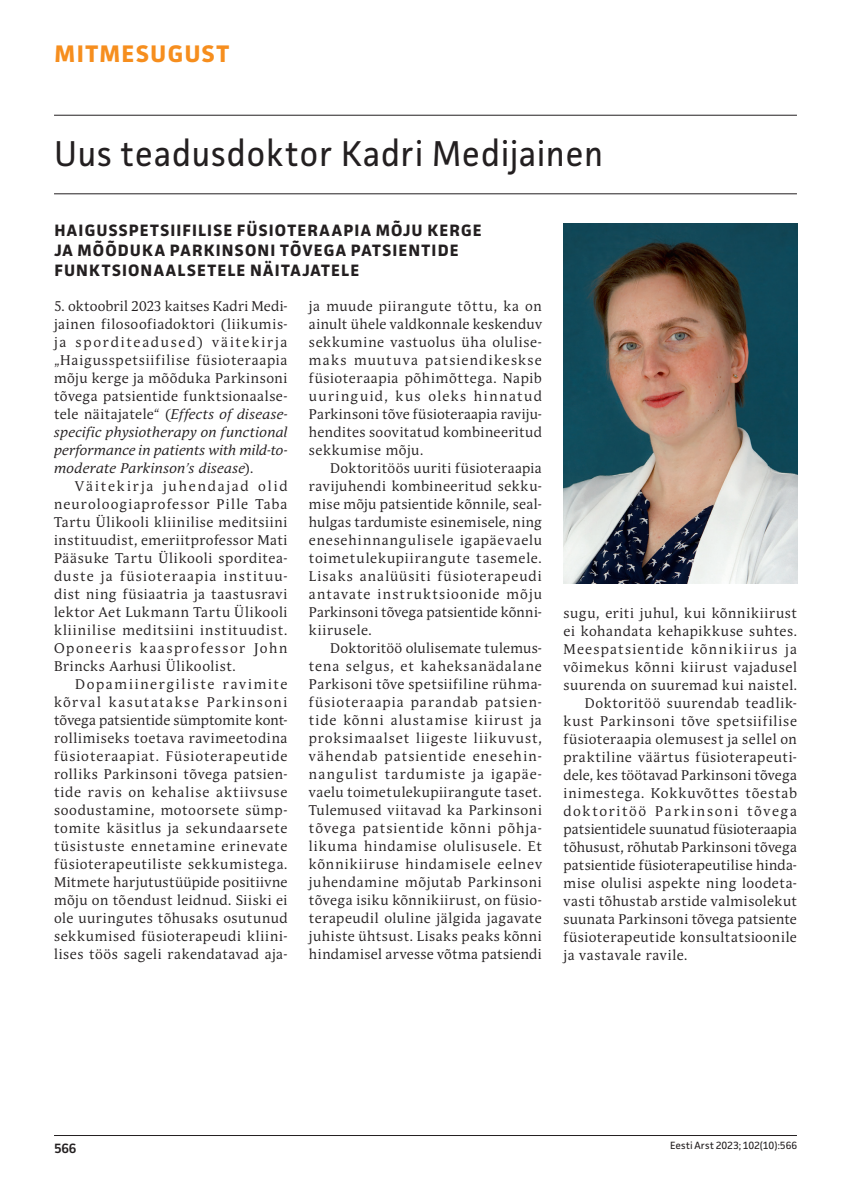
<style>
.page{position:relative;width:851px;height:1191px;background:#fff}
.page>*{position:absolute;margin:0;border:0;box-sizing:border-box;transform-origin:0 0}
.t1{font:36px "Facit";letter-spacing:.015em;color:#231f20;scale:.95 1}
.t2{font:700 24px "Facit";letter-spacing:.055em;color:#f68e1e}
.t3{font:700 16.5px/19.8px "Facit";letter-spacing:.07em;color:#231f20}
.t4{font:13.95px/18px "Andulka Book Pro";letter-spacing:.04em;color:#231f20;text-align:justify}
.t5{font:13.95px "Andulka Book Pro";letter-spacing:.015em;color:#231f20}
.t6{font:13.95px "Andulka Book Pro";letter-spacing:.06em;color:#231f20}
.t7{font:13.95px "Andulka Book Pro";letter-spacing:.01em;color:#231f20}
.t8{font:13.95px "Andulka Book Pro";letter-spacing:.065em;color:#231f20}
.t9{font:13.95px "Andulka Book Pro";letter-spacing:.09em;color:#231f20}
.t10{font:13.95px "Andulka Book Pro";letter-spacing:.115em;color:#231f20}
.t11{font:600 13.5px "Facit";color:#231f20}
.t12{font:10.5px "Facit";letter-spacing:-.005em;color:#231f20}
.s1{font-style:italic}
</style>
<div class="page">
<hr style="left:54px;top:1135px;width:742px;height:1px;background:#231f20">
<img style="left:563px;top:223px;width:234px;height:360px">
<hr style="left:54px;top:115px;width:742px;height:1px;background:#231f20">
<hr style="left:54px;top:193px;width:742px;height:1px;background:#231f20">
<h2 class="t2" style="left:55px;top:39px;width:176px">MITMESUGUST</h2>
<h1 class="t1" style="left:54px;top:131px;width:579px">Uus teadusdoktor Kadri Medijainen</h1>
<p class="t3" style="left:54px;top:220px;width:418px;text-indent:183px">FÜSIOTE RAAPIA MÕJU KERGE<br>JA MÕÕDUKA PARKINSONI TÕVEGA PATSIE</p>
<p class="t3" style="left:54px;top:220px;width:35px">HAIGUSS</p>
<p class="t3" style="left:129px;top:220px;width:20px">PETSII</p>
<p class="t3" style="left:182px;top:220px;width:34px">FILISE</p>
<p class="t3" style="left:408px;top:240px;width:50px">NTIDE</p>
<p class="t3" style="left:54px;top:260px;width:144px">FUNKTSIONAALSETE</p>
<p class="t3" style="left:227px;top:260px;width:131px">LE NÄITAJATE LE</p>
<p class="t4" style="left:54px;top:297px;width:235px">5. oktoobril 2023 kaitses Kadri Medi&shy;jainen filosoofiadoktori (liikumis&shy;ja sporditeadused) väitekirja „Haigusspetsiifilise füsioteraapia mõju kerge ja mõõduka Parkinsoni tõvega patsientide funktsionaalse&shy;tele näitajatele“ (<span class="s1">Effects of disease&shy;specific physiotherapy on functional performance in patients with mild-to&shy;moderate Parkinson’s disease</span>).</p>
<p class="t4" style="left:54px;top:477px;width:235px;text-indent:21px">Väitekirja juhendajad olid neuroloogiaprofessor Pille Taba Tartu Ülikooli kliinilise meditsiini instituudist, emeriitprofessor Mati Pääsuke Tartu Ülikooli sporditea&shy;duste ja füsioteraapia instituu&shy;dist ning füsiaatria ja taastusravi lektor Aet Lukmann Tartu Ülikooli kliinilise meditsiini instituudist.<br>Oponeeris kaasprofessor John Brincks Aarhusi Ülikoolist.</p>
<p class="t4" style="left:54px;top:675px;width:235px;text-indent:21px">Dopamiinergiliste ravimite kõrval kasutatakse Parkinsoni tõvega patsientide sümptomite kont&shy;rollimiseks toetava ravimeetodina füsioteraapiat. Füsioterapeutide rolliks Parkinsoni tõvega patsien&shy;tide ravis on kehalise aktiivsuse soodustamine, motoorsete sümp&shy;tomite käsitlus ja sekundaarsete tüsistuste ennetamine erinevate füsioterapeutiliste sekkumistega.<br>Mitmete harjutustüüpide positiivne mõju on tõendust leidnud. Siiski ei ole uuringutes tõhusaks osutunud sekkumised füsioterapeudi kliini&shy;lises töös sageli rakendatavad aja-</p>
<p class="t4" style="left:309px;top:297px;width:234px">ja muude piirangute tõttu, ka on ainult ühele valdkonnale keskenduv sekkumine vastuolus üha olulise&shy;maks muutuva patsiendikeskse füsioteraapia põhimõttega. Napib uuringuid, kus oleks hinnatud Parkinsoni tõve füsioteraapia raviju&shy;hendites soovitatud kombineeritud sekkumise mõju.</p>
<p class="t4" style="left:309px;top:459px;width:234px;text-indent:21px">Doktoritöös uuriti füsioteraapia ravijuhendi kombineeritud sekku&shy;mise mõju patsientide kõnnile, seal&shy;hulgas tardumiste esinemisele, ning enesehinnangulisele igapäevaelu toimetulekupiirangute tasemele.<br>Lisaks analüüsiti füsioterapeudi antavate instruktsioonide mõju Parkinsoni tõvega patsientide kõnni&shy;kiirusele.</p>
<p class="t4" style="left:309px;top:639px;width:234px;text-indent:21px">Doktoritöö olulisemate tulemus&shy;tena selgus, et kaheksanädalane Parkisoni tõve spetsiifiline rühma&shy;füsioteraapia parandab patsien&shy;tide kõnni alustamise kiirust ja proksimaalset liigeste liikuvust, vähendab patsientide enesehin&shy;nangulist tardumiste ja igapäe&shy;vaelu toimetulekupiirangute taset.<br>Tulemused viitavad ka Parkinsoni tõvega patsientide kõnni põhja&shy;likuma hindamise olulisusele. Et kõnnikiiruse hindamisele eelnev juhendamine mõjutab Parkinsoni tõvega isiku kõnnikiirust, on füsio&shy;terapeudil oluline jälgida jagavate juhiste ühtsust. Lisaks peaks kõnni hindamisel arvesse võtma patsiendi</p>
<p class="t6" style="left:563px;top:605px;width:235px">sugu, eriti juhul, kui kõnnikiirust</p>
<p class="t4" style="left:563px;top:622px;width:235px">ei kohandata kehapikkuse suhtes.</p>
<p class="t9" style="left:563px;top:641px;width:235px">Meespatsientide kõnnikiirus ja</p>
<p class="t4" style="left:563px;top:658px;width:235px">võimekus kõnni kiirust vajadusel</p>
<p class="t4" style="left:563px;top:676px;width:235px">suurenda on suuremad kui naistel.</p>
<p class="t4" style="left:584px;top:694px;width:214px">Doktoritöö suurendab teadlik-</p>
<p class="t8" style="left:563px;top:713px;width:235px">kust Parkinsoni tõve spetsiifilise</p>
<p class="t4" style="left:563px;top:730px;width:235px">füsioteraapia olemusest ja sellel on</p>
<p class="t6" style="left:563px;top:749px;width:235px">praktiline väärtus füsioterapeuti-</p>
<p class="t5" style="left:563px;top:767px;width:235px">dele, kes töötavad Parkinsoni tõvega</p>
<p class="t6" style="left:563px;top:785px;width:235px">inimestega. Kokkuvõttes tõestab</p>
<p class="t10" style="left:563px;top:803px;width:235px">doktoritöö Parkinsoni tõvega</p>
<p class="t7" style="left:563px;top:821px;width:235px">patsientidele suunatud füsioteraapia</p>
<p class="t5" style="left:563px;top:839px;width:235px">tõhusust, rõhutab Parkinsoni tõvega</p>
<p class="t5" style="left:563px;top:857px;width:235px">patsientide füsioterapeutilise hinda-</p>
<p class="t4" style="left:563px;top:874px;width:235px">mise olulisi aspekte ning loodeta-</p>
<p class="t4" style="left:563px;top:892px;width:235px">vasti tõhustab arstide valmisolekut</p>
<p class="t5" style="left:563px;top:911px;width:235px">suunata Parkinsoni tõvega patsiente</p>
<p class="t4" style="left:563px;top:928px;width:235px">füsioterapeutide konsultatsioonile</p>
<p class="t4" style="left:563px;top:946px;width:125px">ja vastavale ravile.</p>
<p class="t11" style="left:54px;top:1139px;width:24px">566</p>
<p class="t12" style="left:670px;top:1139px;width:129px">Eesti Arst 2023; 102(10):566</p>
</div>
